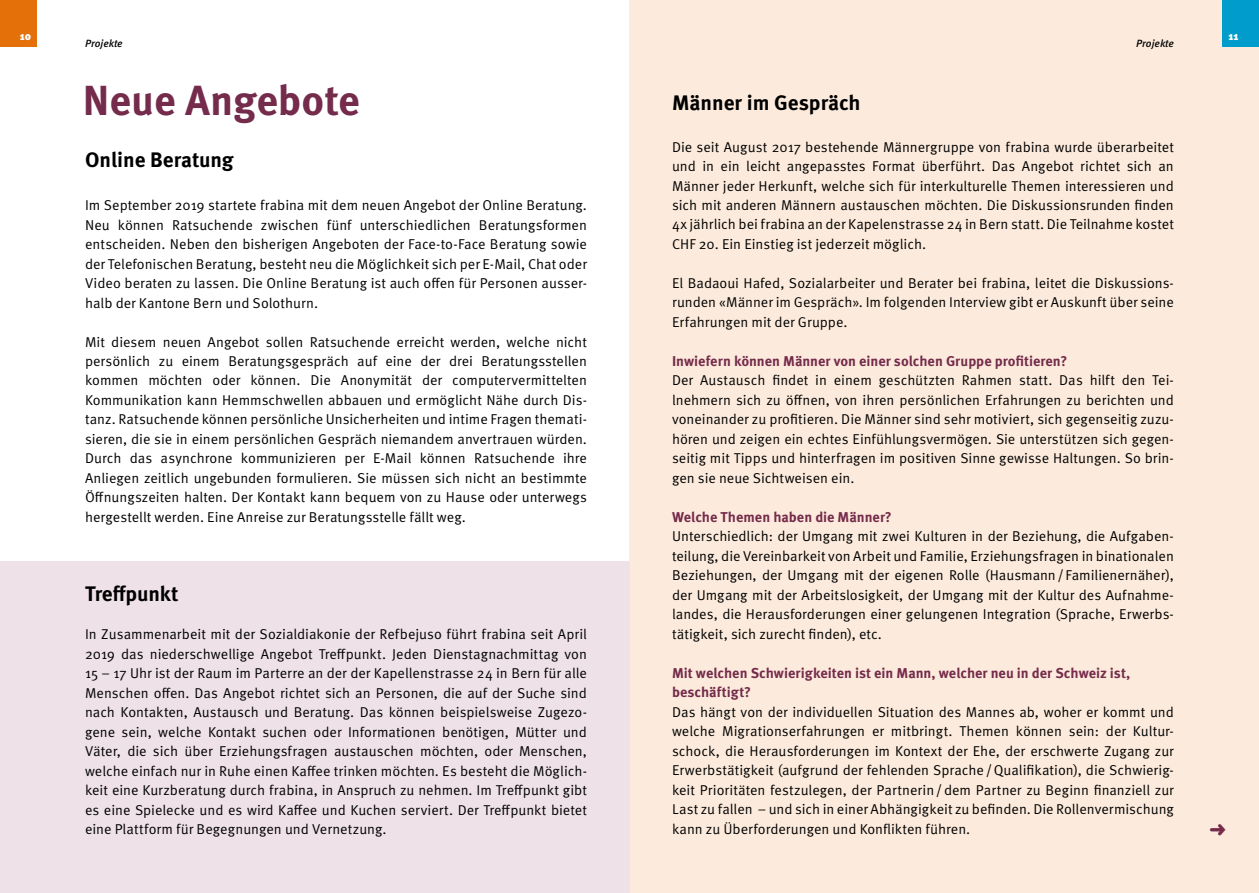
<style>
.page{position:relative;width:1259px;height:893px;background:#fff}
.page>*{position:absolute;margin:0;border:0;box-sizing:border-box;transform-origin:0 0}
.t1{font:700 42px "Meta Pro";color:#752b4b}
.t2{font:700 21px "Meta Pro";color:#000}
.t3{font:14.25px/19.5px "Meta Pro";color:#000;text-align:justify}
.t4{font:700 14.25px/19.5px "Meta Pro";color:#752b4b}
.t5{font:900 11.25px "Meta Pro";color:#fff}
.t6{font:italic 500 10.5px "Meta Pro";color:#000}
</style>
<div class="page">
<div style="left:629px;top:0;width:630px;height:893px;background:#fcebdc"></div>
<div style="left:0;top:0;width:36px;height:47px;background:#e4700a"></div>
<div style="left:1222px;top:0;width:37px;height:47px;background:#009dcc"></div>
<div style="left:0;top:561px;width:629px;height:332px;background:#eee1e8"></div>
<p class="t5" style="left:20px;top:29px;width:13px">10</p>
<p class="t5" style="left:1228px;top:29px;width:11px">11</p>
<p class="t6" style="left:85px;top:37px;width:39px">Projekte</p>
<p class="t6" style="left:1136px;top:37px;width:39px">Projekte</p>
<h1 class="t1" style="left:83px;top:73px;width:278px">Neue Angebote</h1>
<h2 class="t2" style="left:85px;top:147px;width:150px">Online Beratung</h2>
<p class="t3" style="left:85px;top:196px;width:503px">Im September 2019 startete frabina mit dem neuen Angebot der Online Beratung.<br>Neu können Ratsuchende zwischen fünf unterschiedlichen Beratungsformen entscheiden. Neben den bisherigen Angeboten der Face-to-Face Beratung sowie der Telefonischen Beratung, besteht neu die Möglichkeit sich per E-Mail, Chat oder Video beraten zu lassen. Die Online Beratung ist auch offen für Personen ausser&shy;halb der Kantone Bern und Solothurn.</p>
<p class="t3" style="left:85px;top:332px;width:503px">Mit diesem neuen Angebot sollen Ratsuchende erreicht werden, welche nicht persönlich zu einem Beratungsgespräch auf eine der drei Beratungsstellen kommen möchten oder können. Die Anonymität der computervermittelten Kommunikation kann Hemmschwellen abbauen und ermöglicht Nähe durch Dis&shy;tanz. Ratsuchende können persönliche Unsicherheiten und intime Fragen themati&shy;sieren, die sie in einem persönlichen Gespräch niemandem anvertrauen würden.<br>Durch das asynchrone kommunizieren per E-Mail können Ratsuchende ihre Anliegen zeitlich ungebunden formulieren. Sie müssen sich nicht an bestimmte Öffnungszeiten halten. Der Kontakt kann bequem von zu Hause oder unterwegs hergestellt werden. Eine Anreise zur Beratungsstelle fällt weg.</p>
<h2 class="t2" style="left:85px;top:580px;width:95px">Treffpunkt</h2>
<p class="t3" style="left:85px;top:625px;width:503px">In Zusammenarbeit mit der Sozialdiakonie der Refbejuso führt frabina seit April 2019 das niederschwellige Angebot Treffpunkt. Jeden Dienstagnachmittag von 15 – 17 Uhr ist der Raum im Parterre an der der Kapellenstrasse 24 in Bern für alle Menschen offen. Das Angebot richtet sich an Personen, die auf der Suche sind nach Kontakten, Austausch und Beratung. Das können beispielsweise Zugezo&shy;gene sein, welche Kontakt suchen oder Informationen benötigen, Mütter und Väter, die sich über Erziehungsfragen austauschen möchten, oder Menschen, welche einfach nur in Ruhe einen Kaffee trinken möchten. Es besteht die Möglich&shy;keit eine Kurzberatung durch frabina, in Anspruch zu nehmen. Im Treffpunkt gibt es eine Spielecke und es wird Kaffee und Kuchen serviert. Der Treffpunkt bietet eine Plattform für Begegnungen und Vernetzung.</p>
<h2 class="t2" style="left:672px;top:89px;width:190px">Männer im Gespräch</h2>
<p class="t3" style="left:672px;top:137px;width:503px">Die seit August 2017 bestehende Männergruppe von frabina wurde überarbeitet und in ein leicht angepasstes Format überführt. Das Angebot richtet sich an Männer jeder Herkunft, welche sich für interkulturelle Themen interessieren und sich mit anderen Männern austauschen möchten. Die Diskussionsrunden finden 4x jährlich bei frabina an der Kapelenstrasse 24 in Bern statt. Die Teilnahme kostet CHF 20. Ein Einstieg ist jederzeit möglich.</p>
<p class="t3" style="left:672px;top:274px;width:503px">El Badaoui Hafed, Sozialarbeiter und Berater bei frabina, leitet die Diskussions&shy;runden «Männer im Gespräch». Im folgenden Interview gibt er Auskunft über seine Erfahrungen mit der Gruppe.</p>
<p class="t4" style="left:672px;top:352px;width:397px">Inwiefern können Männer von einer solchen Gruppe profitieren?</p>
<p class="t3" style="left:672px;top:371px;width:503px">Der Austausch findet in einem geschützten Rahmen statt. Das hilft den Tei&shy;lnehmern sich zu öffnen, von ihren persönlichen Erfahrungen zu berichten und voneinander zu profitieren. Die Männer sind sehr motiviert, sich gegenseitig zuzu&shy;hören und zeigen ein echtes Einfühlungsvermögen. Sie unterstützen sich gegen&shy;seitig mit Tipps und hinterfragen im positiven Sinne gewisse Haltungen. So brin&shy;gen sie neue Sichtweisen ein.</p>
<p class="t4" style="left:672px;top:508px;width:221px">Welche Themen haben die Männer?</p>
<p class="t3" style="left:672px;top:527px;width:503px">Unterschiedlich: der Umgang mit zwei Kulturen in der Beziehung, die Aufgaben&shy;teilung, die Vereinbarkeit von Arbeit und Familie, Erziehungsfragen in binationalen Beziehungen, der Umgang mit der eigenen Rolle (Hausmann/ Familienernäher), der Umgang mit der Arbeitslosigkeit, der Umgang mit der Kultur des Aufnahme&shy;landes, die Herausforderungen einer gelungenen Integration (Sprache, Erwerbs&shy;tätigkeit, sich zurecht finden), etc.</p>
<p class="t4" style="left:672px;top:664px;width:460px">Mit welchen Schwierigkeiten ist ein Mann, welcher neu in der Schweiz ist, beschäftigt?</p>
<p class="t3" style="left:672px;top:703px;width:503px">Das hängt von der individuellen Situation des Mannes ab, woher er kommt und welche Migrationserfahrungen er mitbringt. Themen können sein: der Kultur&shy;schock, die Herausforderungen im Kontext der Ehe, der erschwerte Zugang zur Erwerbstätigkeit (aufgrund der fehlenden Sprache/Qualifikation), die Schwierig&shy;keit Prioritäten festzulegen, der Partnerin/dem Partner zu Beginn finanziell zur Last zu fallen – und sich in einer Abhängigkeit zu befinden. Die Rollenvermischung kann zu Überforderungen und Konflikten führen.</p>
</div>
